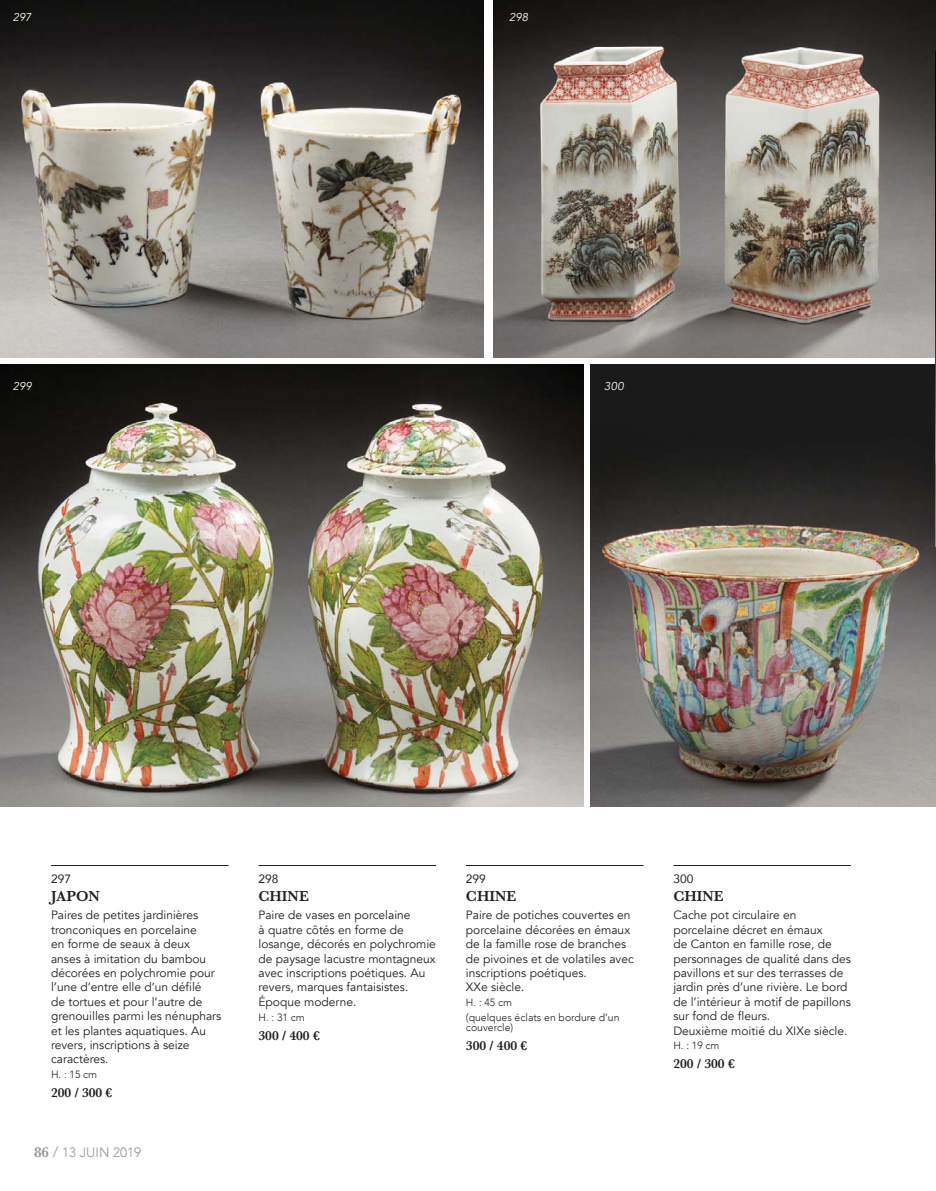
<style>
.page{position:relative;width:936px;height:1191px;background:#fff}
.page>*{position:absolute;margin:0;border:0;box-sizing:border-box;transform-origin:0 0}
.t1{font:600 15px "Baskerville";color:#231f20}
.t2{font:600 13.5px "Baskerville";color:#231f20}
.t3{font:300 13.5px "Avenir";color:#939598}
.t4{font:12px/14.4px "Avenir";color:#231f20}
.t5{font:12px "Avenir";color:#231f20}
.t6{font:italic 11.25px "Avenir";letter-spacing:.005em;color:#fff}
.t7{font:300 10.5px/14.7px "Avenir";color:#231f20}
.s1{font-family:"Baskerville";font-weight:600;font-size:15px}
.s2{font-size:15px}
</style>
<div class="page">
<img style="left:590px;top:364px;width:345px;height:442px">
<img style="left:0;top:364px;width:583px;height:442px">
<img style="left:0;top:0;width:483px;height:357px">
<img style="left:493px;top:0;width:442px;height:357px">
<hr style="left:51px;top:865px;width:177px;height:1px;background:#231f20">
<hr style="left:258px;top:865px;width:178px;height:1px;background:#231f20">
<hr style="left:466px;top:865px;width:177px;height:1px;background:#231f20">
<hr style="left:673px;top:865px;width:177px;height:1px;background:#231f20">
<img style="left:935px;top:51px;width:1px;height:495px">
<p class="t6" style="left:13px;top:10px;width:20px">297</p>
<p class="t6" style="left:509px;top:10px;width:20px">298</p>
<p class="t6" style="left:13px;top:378px;width:21px">299</p>
<p class="t6" style="left:604px;top:378px;width:21px">300</p>
<p class="t5" style="left:51px;top:870px;width:22px">297</p>
<p class="t1" style="left:51px;top:887px;width:50px">JAPON</p>
<p class="t4" style="left:51px;top:908px;width:172px">Paires de petites jardinières tronconiques en porcelaine<br>en forme de seaux à deux anses à imitation du bambou décorées en polychromie pour l’une d’entre elle d’un défilé<br>de tortues et pour l’autre de grenouilles parmi les nénuphars et les plantes aquatiques. Au revers, inscriptions à seize caractères.</p>
<p class="t7" style="left:51px;top:1067px;width:48px">H. : 15 cm</p>
<p class="t2" style="left:51px;top:1085px;width:63px">200 / 300 €</p>
<p class="t3" style="left:34px;top:1143px;width:109px"><span class="s1">86</span> <span class="s2">/</span> 13 JUIN 2019</p>
<p class="t5" style="left:258px;top:870px;width:22px">298</p>
<p class="t1" style="left:258px;top:887px;width:52px">CHINE</p>
<p class="t4" style="left:258px;top:908px;width:179px">Paire de vases en porcelaine<br>à quatre côtés en forme de losange, décorés en polychromie de paysage lacustre montagneux avec inscriptions poétiques. Au revers, marques fantaisistes.<br>Époque moderne.</p>
<p class="t7" style="left:258px;top:1010px;width:48px">H. : 31 cm</p>
<p class="t2" style="left:258px;top:1027px;width:63px">300 / 400 €</p>
<p class="t5" style="left:466px;top:870px;width:22px">299</p>
<p class="t1" style="left:466px;top:887px;width:52px">CHINE</p>
<p class="t4" style="left:466px;top:908px;width:169px">Paire de potiches couvertes en porcelaine décorées en émaux de la famille rose de branches de pivoines et de volatiles avec inscriptions poétiques.<br>XXe siècle.</p>
<p class="t7" style="left:466px;top:995px;width:155px">H. : 45 cm<br>(quelques éclats en bordure d’un</p>
<p class="t7" style="left:466px;top:1020px;width:49px">couvercle)</p>
<p class="t2" style="left:466px;top:1038px;width:63px">300 / 400 €</p>
<p class="t5" style="left:673px;top:870px;width:22px">300</p>
<p class="t1" style="left:673px;top:887px;width:52px">CHINE</p>
<p class="t4" style="left:673px;top:908px;width:179px">Cache pot circulaire en porcelaine décret en émaux<br>de Canton en famille rose, de personnages de qualité dans des pavillons et sur des terrasses de jardin près d’une rivière. Le bord de l’intérieur à motif de papillons sur fond de fleurs.<br>Deuxième moitié du XIXe siècle.</p>
<p class="t7" style="left:673px;top:1038px;width:48px">H. : 19 cm</p>
<p class="t2" style="left:673px;top:1056px;width:63px">200 / 300 €</p>
</div>
